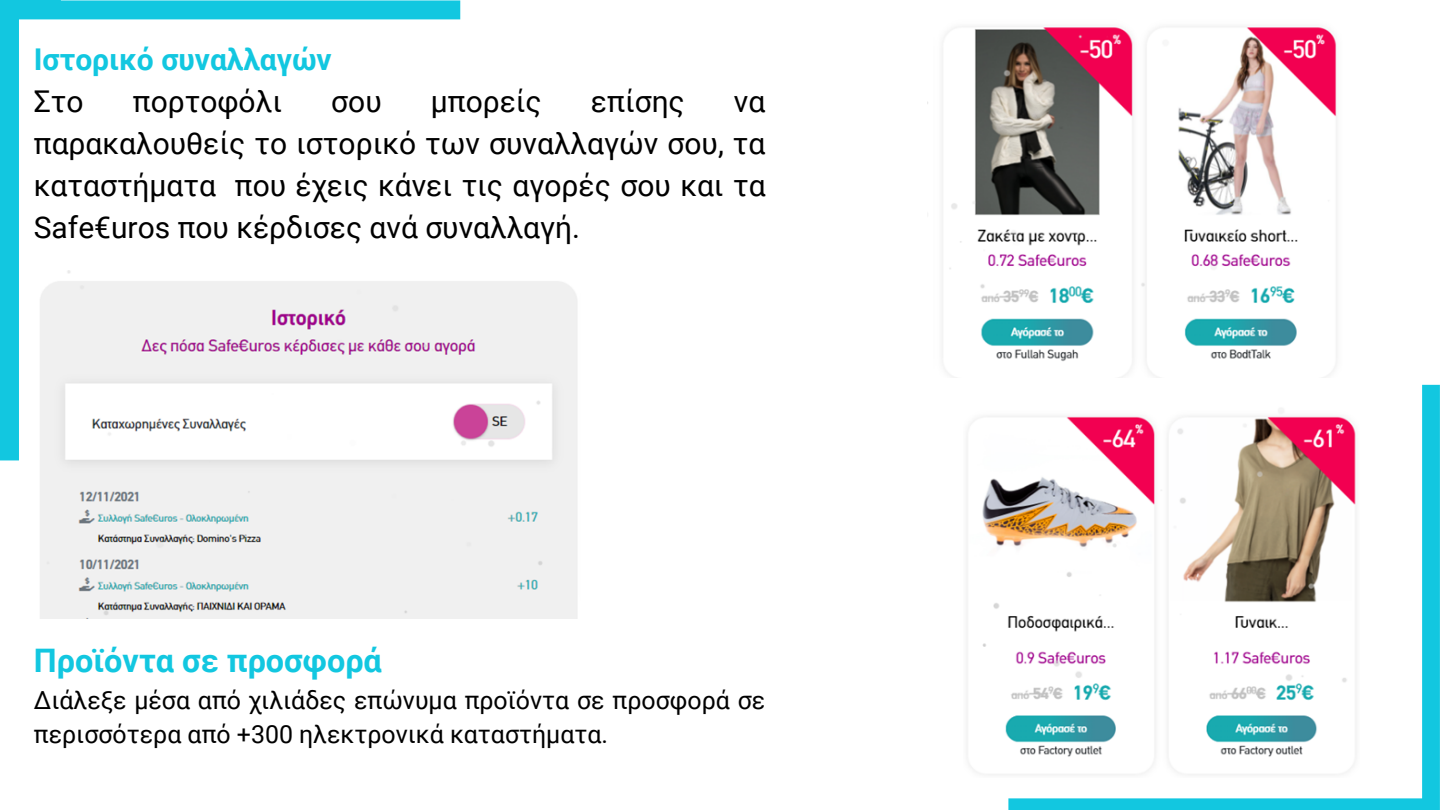
<style>
.page{position:relative;width:1440px;height:810px;background:#fff}
.page>*{position:absolute;margin:0;border:0;box-sizing:border-box;transform-origin:0 0}
.t1{font:700 32.4px "Roboto";color:#12c7e0}
.t2{font:30px/42px "Roboto";color:#000;text-align:justify}
.t3{font:700 30px "Roboto";color:#12c7e0}
.t4{font:24.9px/34.5px "Roboto";color:#000}
</style>
<div class="page">
<svg style="left:0;top:0;width:460px;height:460px"></svg>
<svg style="left:0;top:0;width:61px;height:425px"></svg>
<svg style="left:1008px;top:385px;width:432px;height:425px"></svg>
<img style="left:34px;top:270px;width:543px;height:348px">
<img style="left:927px;top:26px;width:410px;height:351px">
<img style="left:971px;top:405px;width:388px;height:372px">
<p class="t3" style="left:34px;top:42px;width:299px">Ιστορικό συναλλαγών</p>
<p class="t2" style="left:34px;top:81px;width:51px">Στο</p>
<p class="t2" style="left:133px;top:81px;width:151px">πορτοφόλι</p>
<p class="t2" style="left:331px;top:81px;width:52px">σου</p>
<p class="t2" style="left:431px;top:81px;width:112px">μπορείς</p>
<p class="t2" style="left:591px;top:81px;width:95px">επίσης</p>
<p class="t2" style="left:34px;top:81px;width:733px;text-indent:700px">να παρακαλουθείς το ιστορικό των συναλλαγών σου, τα καταστήματα που έχεις κάνει τις αγορές σου και τα Safe€uros που κέρδισες ανά συναλλαγή.</p>
<p class="t1" style="left:34px;top:642px;width:349px">Προϊόντα σε προσφορά</p>
<p class="t4" style="left:34px;top:683px;width:733px">Διάλεξε μέσα από χιλιάδες επώνυμα προϊόντα σε προσφορά σε περισσότερα από +300 ηλεκτρονικά καταστήματα.</p>
</div>
